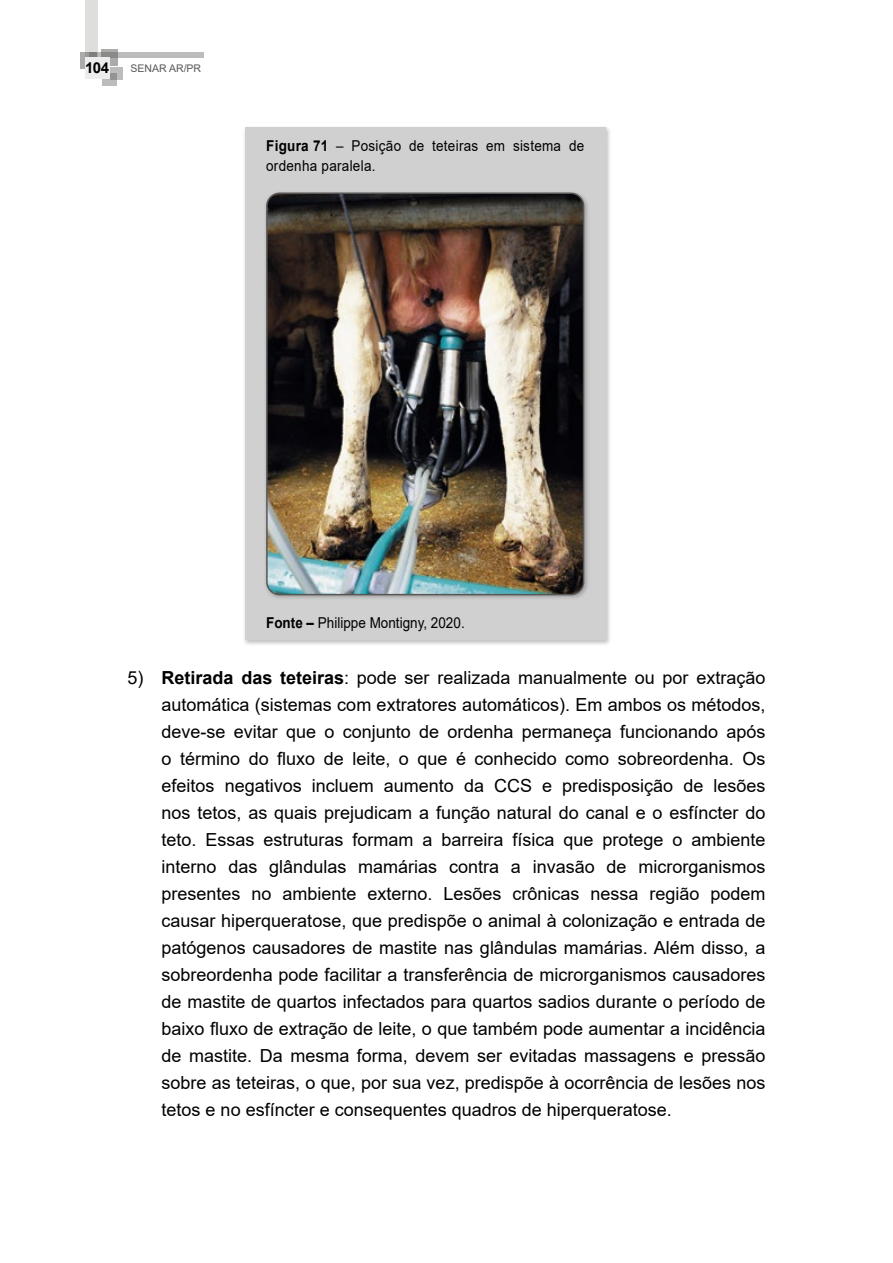
<style>
.page{position:relative;width:893px;height:1263px;background:#fff}
.page>*{position:absolute;margin:0;border:0;box-sizing:border-box;transform-origin:0 0}
.t1{font:18px/27px "Arial";color:#000;text-align:justify}
.t2{font:15px/19.5px "Arial";letter-spacing:.02em;color:#000;scale:.9 1}
.t3{font:15px "Arial";color:#000;scale:.9 1}
.t4{font:700 15px "Arial";color:#000}
.t5{font:10.5px "Arial";color:#575756}
.s1{font-weight:700}
</style>
<div class="page">
<svg style="left:102px;top:73px;width:15px;height:12px"></svg>
<svg style="left:111px;top:67px;width:12px;height:12px"></svg>
<div style="left:80px;top:52px;width:17px;height:16px;background:#ababaa"></div>
<svg style="left:101px;top:50px;width:17px;height:16px"></svg>
<svg style="left:97px;top:52px;width:107px;height:6px"></svg>
<svg style="left:85px;top:0;width:12px;height:58px"></svg>
<div style="left:85px;top:58px;width:24px;height:21px;background:#ededed"></div>
<div style="left:242px;top:126px;width:369px;height:519px;background:#000;opacity:.25"></div>
<div style="left:245px;top:128px;width:361px;height:512px;background:#d0d0d0"></div>
<div style="left:263px;top:191px;width:327px;height:409px;background:#000;opacity:.25"></div>
<img style="left:267px;top:193px;width:317px;height:402px">
<div style="left:266px;top:192px;width:318px;height:403px;border:2px solid #575756;border-radius:13px"></div>
<p class="t4" style="left:85px;top:57px;width:26px">104</p>
<p class="t5" style="left:131px;top:61px;width:72px">SENAR AR/PR</p>
<p class="t2" style="left:266px;top:136px;width:355px"><span class="s1">Figura 71</span> – Posição de teteiras em sistema de ordenha paralela.</p>
<p class="t3" style="left:266px;top:612px;width:222px"><span class="s1">Fonte –</span> Philippe Montigny, 2020.</p>
<p class="t1" style="left:162px;top:664px;width:605px;text-indent:-34px">5) <span class="s1">Retirada das teteiras</span>: pode ser realizada manualmente ou por extração automática (sistemas com extratores automáticos). Em ambos os métodos, deve-se evitar que o conjunto de ordenha permaneça funcionando após o término do fluxo de leite, o que é conhecido como sobreordenha. Os efeitos negativos incluem aumento da CCS e predisposição de lesões nos tetos, as quais prejudicam a função natural do canal e o esfíncter do teto. Essas estruturas formam a barreira física que protege o ambiente interno das glândulas mamárias contra a invasão de microrganismos presentes no ambiente externo. Lesões crônicas nessa região podem causar hiperqueratose, que predispõe o animal à colonização e entrada de patógenos causadores de mastite nas glândulas mamárias. Além disso, a sobreordenha pode facilitar a transferência de microrganismos causadores de mastite de quartos infectados para quartos sadios durante o período de baixo fluxo de extração de leite, o que também pode aumentar a incidência de mastite. Da mesma forma, devem ser evitadas massagens e pressão sobre as teteiras, o que, por sua vez, predispõe à ocorrência de lesões nos tetos e no esfíncter e consequentes quadros de hiperqueratose.</p>
</div>
